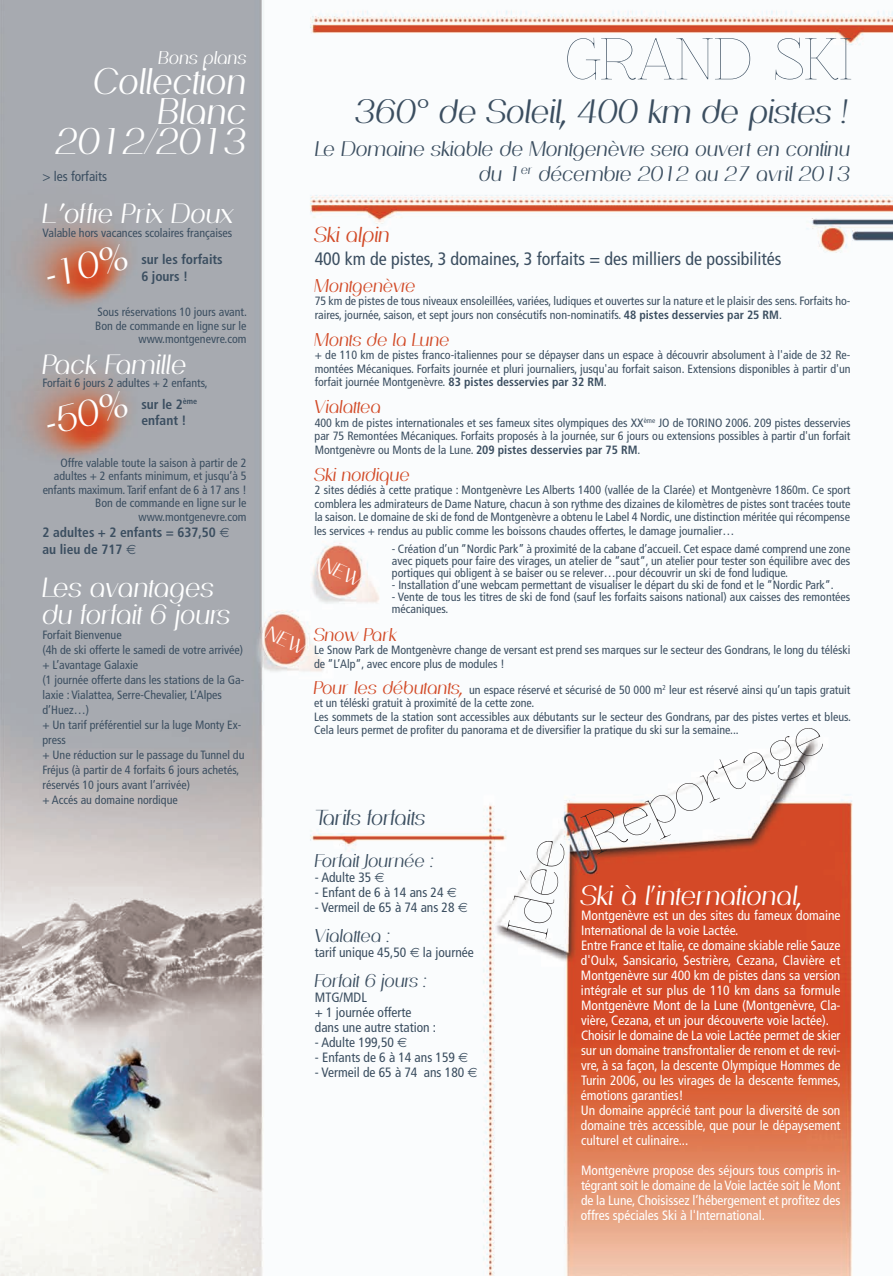
<style>
.page{position:relative;width:893px;height:1276px;background:#fff}
.page>*{position:absolute;margin:0;border:0;box-sizing:border-box;transform-origin:0 0}
.t1{font:54px "Znikomit";color:#3b4e60}
.t2{font:53.25px "Znikomit";color:#231f20}
.t3{font:52.5px "Znikomit";color:#231f20}
.t4{font:italic 36px/30px "Passion Sans P Daf";color:#fff;text-align:right}
.t5{font:italic 35.55px "Passion Sans P Daf";color:#fff}
.t6{font:italic 32.85px "Passion Sans P Daf";color:#3b4e60}
.t7{font:italic 27px/27px "Passion Sans P Daf";color:#fff}
.t8{font:italic 21px "Passion Sans P Daf";color:#3b4e60}
.t9{font:italic 21px "Passion Sans P Daf";color:#d24a27}
.t10{font:italic 20.55px/24.8px "Passion Sans P Daf";color:#3b4e60;text-align:right}
.t11{font:condensed 18px/27px "Frutiger";color:#3b4e60}
.t12{font:italic 18px "Passion Sans P Daf";color:#d24a27}
.t13{font:italic 18px "Passion Sans P Daf";color:#3b4e60}
.t14{font:italic 18px "Passion Sans P Daf";color:#fff}
.t15{font:condensed 13.5px/15px "Frutiger";color:#fff}
.t16{font:condensed 13.5px/15px "Frutiger";color:#3b4e60}
.t17{font:700 condensed 13.5px/16.2px "Frutiger";color:#3b4e60}
.t18{font:condensed 12px/13.5px "Frutiger";color:#3b4e60}
.s1{font-family:"Passion Sans P Daf";font-style:italic;font-stretch:normal;color:#d24a27}
.s2{font-weight:700}
.s3{font-family:"Passion Sans P Daf";font-style:italic;font-stretch:normal;font-size:18px;color:#d24a27}
</style>
<div class="page">
<img style="left:0;top:0;width:893px;height:1276px">
<svg style="left:220px;top:528px;width:9px;height:9px"></svg>
<svg style="left:126px;top:544px;width:10px;height:10px"></svg>
<svg style="left:375px;top:873px;width:9px;height:9px"></svg>
<svg style="left:447px;top:888px;width:9px;height:9px"></svg>
<svg style="left:458px;top:903px;width:9px;height:9px"></svg>
<svg style="left:410px;top:948px;width:9px;height:9px"></svg>
<svg style="left:398px;top:1038px;width:9px;height:9px"></svg>
<svg style="left:459px;top:1053px;width:9px;height:9px"></svg>
<svg style="left:468px;top:1068px;width:9px;height:9px"></svg>
<svg style="left:321px;top:557px;width:44px;height:30px"></svg>
<svg style="left:265px;top:625px;width:44px;height:30px"></svg>
<p class="t14" style="left:158px;top:47px;width:90px">Bons plans</p>
<p class="t4" style="left:56px;top:66px;width:192px">Collection<br>Blanc<br>2012/2013</p>
<p class="t16" style="left:42px;top:170px;width:66px">&gt; les forfaits</p>
<p class="t7" style="left:42px;top:200px;width:192px">L’offre Prix Doux</p>
<p class="t18" style="left:42px;top:227px;width:191px">Valable hors vacances scolaires françaises</p>
<p class="t5" style="left:41px;top:256px;width:86px;rotate:-14deg">-10%</p>
<p class="t17" style="left:141px;top:253px;width:83px">sur les forfaits<br>6 jours !</p>
<p class="t18" style="left:95px;top:306px;width:153px;text-align:right">Sous réservations 10 jours avant.<br>Bon de commande en ligne sur le www.montgenevre.com</p>
<p class="t7" style="left:42px;top:350px;width:146px">Pack Famille</p>
<p class="t18" style="left:42px;top:377px;width:167px">Forfait 6 jours 2 adultes + 2 enfants,</p>
<p class="t5" style="left:41px;top:403px;width:86px;rotate:-14deg">-50%</p>
<p class="t17" style="left:141px;top:397px;width:57px">sur le 2<sup>ème </sup>enfant !</p>
<p class="t18" style="left:43px;top:456px;width:205px;text-align:right">Offre valable toute la saison à partir de 2 adultes + 2 enfants minimum, et jusqu’à 5 enfants maximum. Tarif enfant de 6 à 17 ans !<br>Bon de commande en ligne sur le www.montgenevre.com</p>
<p class="t17" style="left:42px;top:525px;width:175px">2 adultes + 2 enfants = 637,50 au lieu de 717</p>
<p class="t7" style="left:42px;top:574px;width:189px">Les avantages du forfait 6 jours</p>
<p class="t18" style="left:42px;top:628px;width:204px;line-height:15px">Forfait Bienvenue<br>(4h de ski offerte le samedi de votre arrivée) + L’avantage Galaxie<br>(1 journée offerte dans les stations de la Ga&shy;laxie : Vialattea, Serre-Chevalier, L’Alpes d’Huez…)<br>+ Un tarif préférentiel sur la luge Monty Ex&shy;press<br>+ Une réduction sur le passage du Tunnel du<br>Fréjus (à partir de 4 forfaits 6 jours achetés, réservés 10 jours avant l’arrivée)<br>+ Accés au domaine nordique</p>
<p class="t1" style="left:565px;top:29px;width:289px">GRAND SKI</p>
<p class="t6" style="left:355px;top:92px;width:494px">360° de Soleil, 400 km de pistes !</p>
<p class="t10" style="left:315px;top:136px;width:537px">Le Domaine skiable de Montgenèvre sera ouvert en continu du 1<sup>er</sup> décembre 2012 au 27 avril 2013</p>
<p class="t9" style="left:315px;top:222px;width:77px">Ski alpin</p>
<p class="t11" style="left:315px;top:246px;width:468px">400 km de pistes, 3 domaines, 3 forfaits = des milliers de possibilités<br><span class="s1">Montgenèvre</span></p>
<p class="t18" style="left:315px;top:295px;width:537px">75 km de pistes de tous niveaux ensoleillées, variées, ludiques et ouvertes sur la nature et le plaisir des sens. Forfaits ho&shy;raires, journée, saison, et sept jours non consécutifs non-nominatifs. <span class="s2">48 pistes desservies par 25 RM</span>.</p>
<p class="t12" style="left:315px;top:329px;width:137px">Monts de la Lune</p>
<p class="t18" style="left:315px;top:349px;width:537px;text-align:justify">+ de 110 km de pistes franco-italiennes pour se dépayser dans un espace à découvrir absolument à l'aide de 32 Re&shy;montées Mécaniques. Forfaits journée et pluri journaliers, jusqu'au forfait saison. Extensions disponibles à partir d'un forfait journée Montgenèvre. <span class="s2">83 pistes desservies par 32 RM</span>.</p>
<p class="t12" style="left:315px;top:396px;width:68px">Vialattea</p>
<p class="t18" style="left:315px;top:417px;width:537px;text-align:justify">400 km de pistes internationales et ses fameux sites olympiques des XX<sup>ème</sup> JO de TORINO 2006. 209 pistes desservies par 75 Remontées Mécaniques. Forfaits proposés à la journée, sur 6 jours ou extensions possibles à partir d'un forfait Montgenèvre ou Monts de la Lune. <span class="s2">209 pistes desservies par 75 RM</span>.</p>
<p class="t12" style="left:315px;top:464px;width:97px">Ski nordique</p>
<p class="t18" style="left:314px;top:484px;width:538px;text-align:justify">2 sites dédiés à cette pratique : Montgenèvre Les Alberts 1400 (vallée de la Clarée) et Montgenèvre 1860m. Ce sport comblera les admirateurs de Dame Nature, chacun à son rythme des dizaines de kilomètres de pistes sont tracées toute la saison. Le domaine de ski de fond de Montgenèvre a obtenu le Label 4 Nordic, une distinction méritée qui récompense les services + rendus au public comme les boissons chaudes offertes, le damage journalier…</p>
<p class="t18" style="left:392px;top:544px;width:460px;line-height:12px;text-align:justify">- Création d’un “Nordic Park” à proximité de la cabane d’accueil. Cet espace damé comprend une zone avec piquets pour faire des virages, un atelier de “saut“, un atelier pour tester son équilibre avec des portiques qui obligent à se baiser ou se relever…pour découvrir un ski de fond ludique.</p>
<p class="t18" style="left:392px;top:579px;width:443px">- Installation d’une webcam permettant de visualiser le départ du ski de fond et le “Nordic Park“.</p>
<p class="t18" style="left:392px;top:592px;width:460px;line-height:12px">- Vente de tous les titres de ski de fond (sauf les forfaits saisons national) aux caisses des remontées mécaniques.</p>
<p class="t12" style="left:314px;top:623px;width:84px">Snow Park</p>
<p class="t18" style="left:314px;top:644px;width:538px">Le Snow Park de Montgenèvre change de versant est prend ses marques sur le secteur des Gondrans, le long du téléski de “L’Alp“, avec encore plus de modules !</p>
<p class="t18" style="left:314px;top:683px;width:538px"><span class="s3">Pour les débutants,</span> un espace réservé et sécurisé de 50 000 m<sup>2</sup> leur est réservé ainsi qu’un tapis gratuit et un téléski gratuit à proximité de la cette zone.<br>Les sommets de la station sont accessibles aux débutants sur le secteur des Gondrans, par des pistes vertes et bleus.<br>Cela leurs permet de profiter du panorama et de diversifier la pratique du ski sur la semaine...</p>
<p class="t2" style="left:575px;top:810px;width:256px;rotate:-25deg">Reportage</p>
<p class="t8" style="left:315px;top:805px;width:112px">Tarifs forfaits</p>
<p class="t13" style="left:315px;top:850px;width:120px">Forfait Journée :</p>
<p class="t16" style="left:315px;top:871px;width:58px">- Adulte 35</p>
<p class="t16" style="left:315px;top:886px;width:130px">- Enfant de 6 à 14 ans 24</p>
<p class="t16" style="left:315px;top:901px;width:141px">- Vermeil de 65 à 74 ans 28</p>
<p class="t13" style="left:315px;top:925px;width:77px">Vialattea :</p>
<p class="t16" style="left:315px;top:946px;width:160px">tarif unique 45,50 la journée</p>
<p class="t13" style="left:315px;top:970px;width:113px">Forfait 6 jours :</p>
<p class="t16" style="left:315px;top:991px;width:123px">MTG/MDL<br>+ 1 journée offerte dans une autre station :</p>
<p class="t16" style="left:315px;top:1036px;width:81px">- Adulte 199,50</p>
<p class="t16" style="left:315px;top:1051px;width:142px">- Enfants de 6 à 14 ans 159</p>
<p class="t16" style="left:315px;top:1066px;width:151px">- Vermeil de 65 à 74 ans 180</p>
<p class="t3" style="left:498px;top:930px;width:101px;rotate:-78deg">Idée</p>
<p class="t7" style="left:581px;top:882px;width:223px">Ski à l'international,</p>
<p class="t15" style="left:581px;top:909px;width:262px">Montgenèvre est un des sites du fameux domaine International de la voie Lactée.<br>Entre France et Italie, ce domaine skiable relie Sauze d'Oulx, Sansicario, Sestrière, Cezana, Clavière et Montgenèvre sur 400 km de pistes dans sa version intégrale et sur plus de 110 km dans sa formule Montgenèvre Mont de la Lune (Montgenèvre, Cla&shy;vière, Cezana, et un jour découverte voie lactée).<br>Choisir le domaine de La voie Lactée permet de skier sur un domaine transfrontalier de renom et de revi&shy;vre, à sa façon, la descente Olympique Hommes de Turin 2006, ou les virages de la descente femmes, émotions garanties!<br>Un domaine apprécié tant pour la diversité de son domaine très accessible, que pour le dépaysement culturel et culinaire...</p>
<p class="t15" style="left:581px;top:1164px;width:261px;text-align:justify">Montgenèvre propose des séjours tous compris in&shy;tégrant soit le domaine de la Voie lactée soit le Mont de la Lune, Choisissez l’hébergement et profitez des offres spéciales Ski à l'International.</p>
</div>
